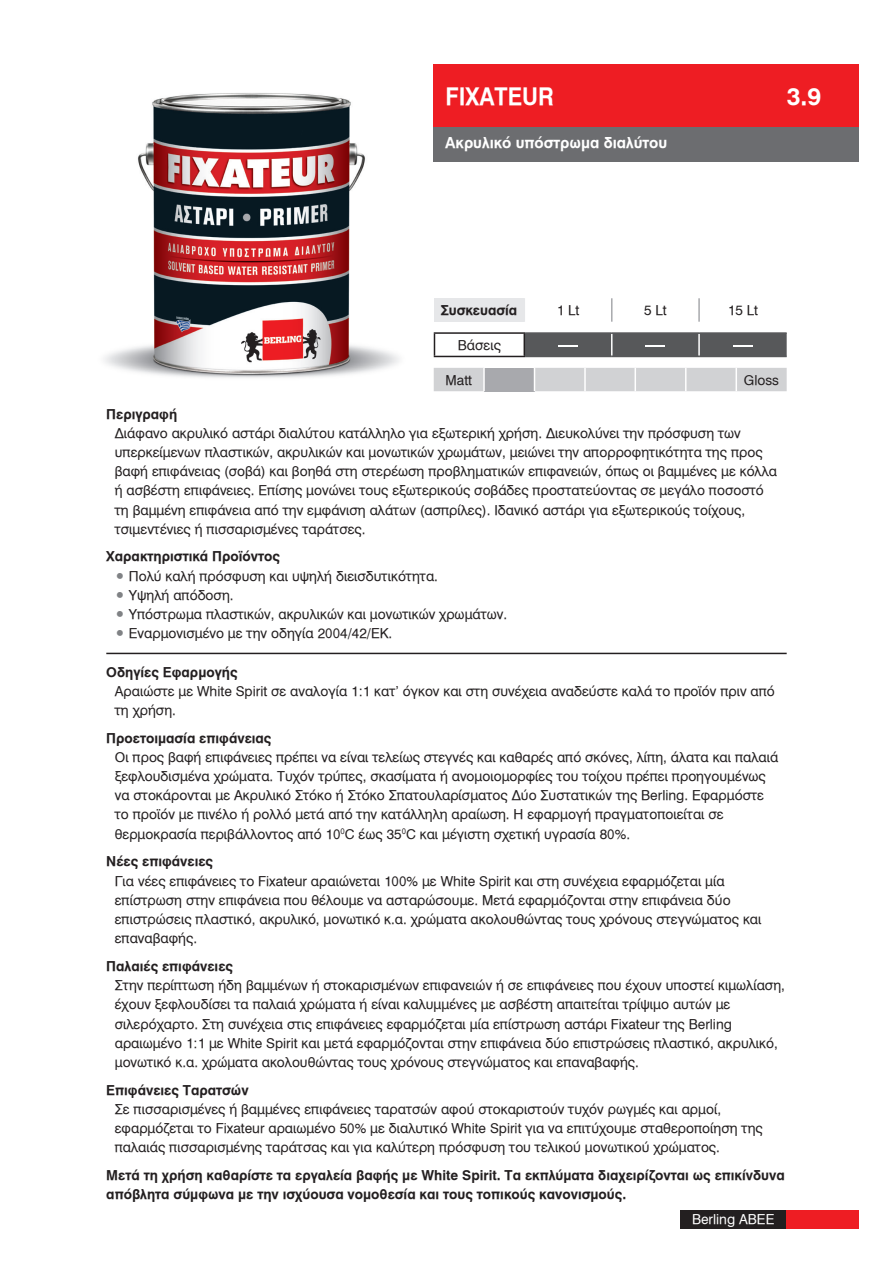
<style>
.page{position:relative;width:893px;height:1263px;background:#fff}
.page>*{position:absolute;margin:0;border:0;box-sizing:border-box;transform-origin:0 0}
.t1{font:24px "UB Helvetica Bold";color:#fff;scale:.91 1}
.t2{font:24px "UB Helvetica Bold";color:#fff}
.t3{font:15px "UB Helvetica Bold";color:#fff}
.t4{font:13.5px/19.2px "UB Helvetica";color:#231f20}
.t5{font:13.5px/19.2px "UB Helvetica Bold";color:#231f20}
.t6{font:13.5px "UB Helvetica";color:#fff}
.t7{font:13.5px "UB Helvetica";color:#fff;scale:6 1}
.s1{font-family:"UB Helvetica Bold"}
.s2{color:#808285}
</style>
<div class="page">
<img style="left:104px;top:93px;width:295px;height:285px">
<div style="left:680px;top:1210px;width:107px;height:19px;background:#231f20"></div>
<div style="left:787px;top:1210px;width:72px;height:19px;background:#ee1d23"></div>
<div style="left:434px;top:64px;width:425px;height:64px;background:#ee1d23"></div>
<div style="left:434px;top:128px;width:425px;height:34px;background:#6c6d70"></div>
<svg style="left:434px;top:368px;width:353px;height:23px;background:#cccdcf"></svg>
<hr style="left:735px;top:368px;width:2px;height:23px;background:#fff">
<hr style="left:434px;top:332px;width:91px;height:2px;background:#231f20">
<svg style="left:434px;top:334px;width:1px;height:22px"></svg>
<div style="left:524px;top:333px;width:263px;height:23px;background:#57585a"></div>
<hr style="left:434px;top:356px;width:91px;height:1px;background:#231f20">
<hr style="left:525px;top:332px;width:87px;height:2px;background:#57585a">
<hr style="left:612px;top:332px;width:87px;height:2px;background:#57585a">
<hr style="left:699px;top:332px;width:88px;height:2px;background:#57585a">
<hr style="left:525px;top:356px;width:87px;height:1px;background:#57585a">
<hr style="left:612px;top:356px;width:87px;height:1px;background:#57585a">
<hr style="left:699px;top:356px;width:88px;height:1px;background:#57585a">
<div style="left:434px;top:298px;width:90px;height:24px;background:#e6e7e9"></div>
<svg style="left:524px;top:298px;width:176px;height:24px"></svg>
<hr style="left:106px;top:653px;width:681px;height:1px;background:#231f20">
<p class="t1" style="left:445px;top:82px;width:121px">FIXATEUR</p>
<p class="t2" style="left:787px;top:82px;width:36px">3.9</p>
<p class="t3" style="left:445px;top:134px;width:224px">Ακρυλικό υπόστρωμα διαλύτου</p>
<p class="t5" style="left:441px;top:301px;width:78px">Συσκευασία</p>
<p class="t4" style="left:557px;top:301px;width:24px">1 Lt</p>
<p class="t4" style="left:644px;top:301px;width:24px">5 Lt</p>
<p class="t4" style="left:728px;top:301px;width:32px">15 Lt</p>
<p class="t4" style="left:458px;top:336px;width:45px">Βάσεις</p>
<p class="t7" style="left:555px;top:337px;width:6px">-</p>
<p class="t7" style="left:643px;top:337px;width:6px">-</p>
<p class="t7" style="left:730px;top:337px;width:6px">-</p>
<p class="t4" style="left:446px;top:370px;width:28px">Matt</p>
<p class="t4" style="left:744px;top:370px;width:37px">Gloss</p>
<p class="t4" style="left:115px;top:404px;width:664px;text-indent:-9px"><span class="s1">Περιγραφή<br></span>Διάφανο ακρυλικό αστάρι διαλύτου κατάλληλο για εξωτερική χρήση. Διευκολύνει την πρόσφυση των υπερκείμενων πλαστικών, ακρυλικών και μονωτικών χρωμάτων, μειώνει την απορροφητικότητα της προς βαφή επιφάνειας (σοβά) και βοηθά στη στερέωση προβληματικών επιφανειών, όπως οι βαμμένες με κόλλα ή ασβέστη επιφάνειες. Επίσης μονώνει τους εξωτερικούς σοβάδες προστατεύοντας σε μεγάλο ποσοστό τη βαμμένη επιφάνεια από την εμφάνιση αλάτων (ασπρίλες). Ιδανικό αστάρι για εξωτερικούς τοίχους, τσιμεντένιες ή πισσαρισμένες ταράτσες.</p>
<p class="t5" style="left:106px;top:547px;width:175px">Χαρακτηριστικά Προϊόντος</p>
<p class="t4" style="left:115px;top:566px;width:325px"><span class="s2">•</span> Πολύ καλή πρόσφυση και υψηλή διεισδυτικότητα.</p>
<p class="t4" style="left:115px;top:586px;width:120px"><span class="s2">•</span> Υψηλή απόδοση.</p>
<p class="t4" style="left:115px;top:605px;width:394px"><span class="s2">•</span> Υπόστρωμα πλαστικών, ακρυλικών και μονωτικών χρωμάτων.</p>
<p class="t4" style="left:115px;top:624px;width:279px"><span class="s2">•</span> Εναρμονισμένο με την οδηγία 2004/42/ΕΚ.</p>
<p class="t4" style="left:115px;top:662px;width:662px;text-indent:-9px"><span class="s1">Οδηγίες Εφαρμογής<br></span>Αραιώστε με White Spirit σε αναλογία 1:1 κατ’ όγκον και στη συνέχεια αναδεύστε καλά το προϊόν πριν από τη χρήση.</p>
<p class="t4" style="left:115px;top:728px;width:665px;text-indent:-9px"><span class="s1">Προετοιμασία επιφάνειας<br></span>Οι προς βαφή επιφάνειες πρέπει να είναι τελείως στεγνές και καθαρές από σκόνες, λίπη, άλατα και παλαιά ξεφλουδισμένα χρώματα. Τυχόν τρύπες, σκασίματα ή ανομοιομορφίες του τοίχου πρέπει προηγουμένως να στοκάρονται με Ακρυλικό Στόκο ή Στόκο Σπατουλαρίσματος Δύο Συστατικών της Berling. Εφαρμόστε το προϊόν με πινέλο ή ρολλό μετά από την κατάλληλη αραίωση. Η εφαρμογή πραγματοποιείται σε θερμοκρασία περιβάλλοντος από 10<sup>0</sup>C έως 35<sup>0</sup>C και μέγιστη σχετική υγρασία 80%.</p>
<p class="t4" style="left:115px;top:852px;width:648px;text-indent:-9px"><span class="s1">Νέες επιφάνειες<br></span>Για νέες επιφάνειες το Fixateur αραιώνεται 100% με White Spirit και στη συνέχεια εφαρμόζεται μία επίστρωση στην επιφάνεια που θέλουμε να ασταρώσουμε. Μετά εφαρμόζονται στην επιφάνεια δύο επιστρώσεις πλαστικό, ακρυλικό, μονωτικό κ.α. χρώματα ακολουθώντας τους χρόνους στεγνώματος και επαναβαφής.</p>
<p class="t4" style="left:115px;top:957px;width:672px;text-indent:-9px"><span class="s1">Παλαιές επιφάνειες<br></span>Στην περίπτωση ήδη βαμμένων ή στοκαρισμένων επιφανειών ή σε επιφάνειες που έχουν υποστεί κιμωλίαση, έχουν ξεφλουδίσει τα παλαιά χρώματα ή είναι καλυμμένες με ασβέστη απαιτείται τρίψιμο αυτών με σιλερόχαρτο. Στη συνέχεια στις επιφάνειες εφαρμόζεται μία επίστρωση αστάρι Fixateur της Berling αραιωμένο 1:1 με White Spirit και μετά εφαρμόζονται στην επιφάνεια δύο επιστρώσεις πλαστικό, ακρυλικό, μονωτικό κ.α. χρώματα ακολουθώντας τους χρόνους στεγνώματος και επαναβαφής.</p>
<p class="t4" style="left:115px;top:1080px;width:649px;text-indent:-9px"><span class="s1">Επιφάνειες Ταρατσών<br></span>Σε πισσαρισμένες ή βαμμένες επιφάνειες ταρατσών αφού στοκαριστούν τυχόν ρωγμές και αρμοί, εφαρμόζεται το Fixateur αραιωμένο 50% με διαλυτικό White Spirit για να επιτύχουμε σταθεροποίηση της παλαιάς πισσαρισμένης ταράτσας και για καλύτερη πρόσφυση του τελικού μονωτικού χρώματος.</p>
<p class="t5" style="left:106px;top:1165px;width:680px">Μετά τη χρήση καθαρίστε τα εργαλεία βαφής με White Spirit. Τα εκπλύματα διαχειρίζονται ως επικίνδυνα απόβλητα σύμφωνα με την ισχύουσα νομοθεσία και τους τοπικούς κανονισμούς.</p>
<p class="t6" style="left:692px;top:1211px;width:84px">Berling ABEE</p>
</div>
